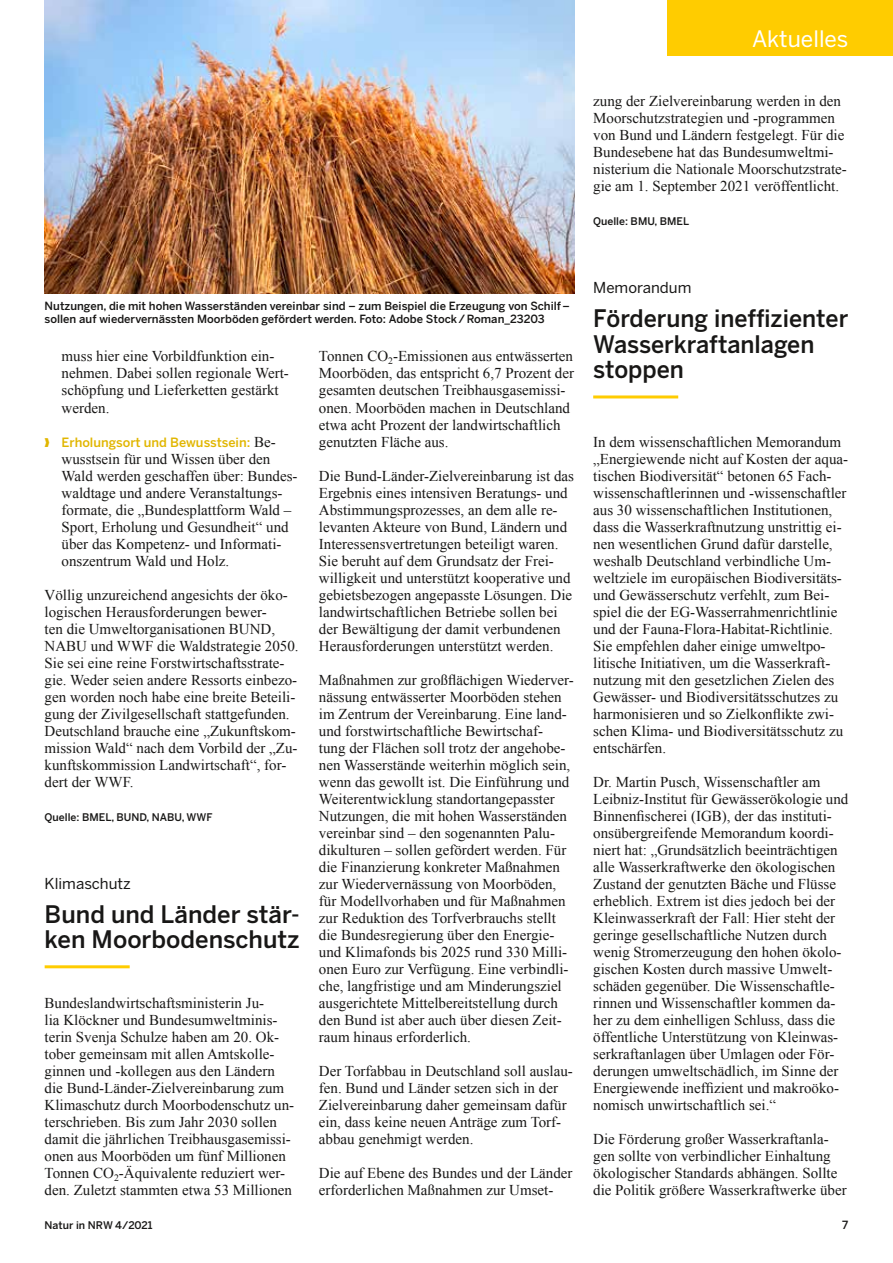
<style>
.page{position:relative;width:893px;height:1263px;background:#fff}
.page>*{position:absolute;margin:0;border:0;box-sizing:border-box;transform-origin:0 0}
.t1{font:500 24px/25.5px "Benton Sans";color:#181716}
.t2{font:22.5px "Benton Sans";color:#fff}
.t3{font:15px/17px "Times New Roman";color:#181716}
.t4{font:15px "Benton Sans";color:#181716}
.t5{font:500 12.75px "Benton Sans";color:#e1b600}
.t6{font:500 11.25px/12.8px "Benton Sans";color:#181716}
.t7{font:500 10.5px "Benton Sans";color:#181716}
.s1{font-family:"Times New Roman";font-weight:400;font-size:15px;color:#181716}
</style>
<div class="page">
<hr style="left:45px;top:965px;width:85px;height:3px;background:#fc0">
<hr style="left:593px;top:395px;width:85px;height:3px;background:#fc0">
<img style="left:45px;top:0;width:529px;height:293px">
<div style="left:668px;top:0;width:225px;height:55px;background:#fc0"></div>
<h2 class="t2" style="left:752px;top:25px;width:98px">Aktuelles</h2>
<p class="t3" style="left:593px;top:93px;width:255px">zung der Zielvereinbarung werden in den Moorschutzstrategien und -programmen von Bund und Ländern festgelegt. Für die Bundesebene hat das Bundesumweltmi&shy;nisterium die Nationale Moorschutzstrate&shy;gie am 1. September 2021 veröffentlicht.</p>
<p class="t7" style="left:593px;top:215px;width:97px">Quelle: BMU, BMEL</p>
<p class="t6" style="left:45px;top:300px;width:527px">Nutzungen, die mit hohen Wasserständen vereinbar sind – zum Beispiel die Erzeugung von Schilf– sollen auf wiedervernässten Moorböden gefördert werden. Foto: Adobe Stock/Roman_23203</p>
<p class="t3" style="left:62px;top:348px;width:229px">muss hier eine Vorbildfunktion ein&shy;nehmen. Dabei sollen regionale Wert&shy;schöpfung und Lieferketten gestärkt werden.</p>
<p class="t5" style="left:45px;top:434px;width:233px">❱ Erholungsort und Bewusstsein: <span class="s1">Be-</span></p>
<p class="t3" style="left:62px;top:450px;width:237px">wusstsein für und Wissen über den Wald werden geschaffen über: Bundes&shy;waldtage und andere Veranstaltungs&shy;formate, die „Bundesplattform Wald – Sport, Erholung und Gesundheit“ und über das Kompetenz- und Informati&shy;onszentrum Wald und Holz.</p>
<p class="t3" style="left:45px;top:586px;width:256px">Völlig unzureichend angesichts der öko&shy;logischen Herausforderungen bewer-<br>ten die Umweltorganisationen BUND, NABU und WWF die Waldstrategie 2050.<br>Sie sei eine reine Forstwirtschaftsstrate&shy;gie. Weder seien andere Ressorts einbezo&shy;gen worden noch habe eine breite Beteili&shy;gung der Zivilgesellschaft stattgefunden.<br>Deutschland brauche eine „Zukunftskom&shy;mission Wald“ nach dem Vorbild der „Zu&shy;kunftskommission Landwirtschaft“, for&shy;dert der WWF.</p>
<p class="t7" style="left:45px;top:811px;width:169px">Quelle: BMEL, BUND, NABU, WWF</p>
<p class="t4" style="left:45px;top:874px;width:88px">Klimaschutz</p>
<h1 class="t1" style="left:45px;top:901px;width:257px">Bund und Länder stär&shy;ken Moorbodenschutz</h1>
<p class="t3" style="left:45px;top:994px;width:251px">Bundeslandwirtschaftsministerin Ju-<br>lia Klöckner und Bundesumweltminis&shy;terin Svenja Schulze haben am 20. Ok&shy;tober gemeinsam mit allen Amtskolle&shy;ginnen und -kollegen aus den Ländern die Bund-Länder-Zielvereinbarung zum Klimaschutz durch Moorbodenschutz un&shy;terschrieben. Bis zum Jahr 2030 sollen damit die jährlichen Treibhausgasemissi&shy;onen aus Moorböden um fünf Millionen Tonnen CO<sub>2</sub>-Äquivalente reduziert wer&shy;den. Zuletzt stammten etwa 53 Millionen</p>
<p class="t3" style="left:319px;top:348px;width:257px">Tonnen CO<sub>2</sub>-Emissionen aus entwässerten Moorböden, das entspricht 6,7 Prozent der gesamten deutschen Treibhausgasemissi&shy;onen. Moorböden machen in Deutschland etwa acht Prozent der landwirtschaftlich genutzten Fläche aus.</p>
<p class="t3" style="left:319px;top:467px;width:257px">Die Bund-Länder-Zielvereinbarung ist das Ergebnis eines intensiven Beratungs- und Abstimmungsprozesses, an dem alle re&shy;levanten Akteure von Bund, Ländern und Interessensvertretungen beteiligt waren.<br>Sie beruht auf dem Grundsatz der Frei&shy;willigkeit und unterstützt kooperative und gebietsbezogen angepasste Lösungen. Die landwirtschaftlichen Betriebe sollen bei der Bewältigung der damit verbundenen Herausforderungen unterstützt werden.</p>
<p class="t3" style="left:319px;top:671px;width:256px">Maßnahmen zur großflächigen Wiederver&shy;nässung entwässerter Moorböden stehen im Zentrum der Vereinbarung. Eine land&shy;und forstwirtschaftliche Bewirtschaf-<br>tung der Flächen soll trotz der angehobe&shy;nen Wasserstände weiterhin möglich sein, wenn das gewollt ist. Die Einführung und Weiterentwicklung standortangepasster Nutzungen, die mit hohen Wasserständen vereinbar sind – den sogenannten Palu&shy;dikulturen – sollen gefördert werden. Für die Finanzierung konkreter Maßnahmen zur Wiedervernässung von Moorböden, für Modellvorhaben und für Maßnahmen zur Reduktion des Torfverbrauchs stellt die Bundesregierung über den Energie&shy;und Klimafonds bis 2025 rund 330 Milli&shy;onen Euro zur Verfügung. Eine verbindli&shy;che, langfristige und am Minderungsziel ausgerichtete Mittelbereitstellung durch den Bund ist aber auch über diesen Zeit&shy;raum hinaus erforderlich.</p>
<p class="t3" style="left:319px;top:1062px;width:256px">Der Torfabbau in Deutschland soll auslau&shy;fen. Bund und Länder setzen sich in der Zielvereinbarung daher gemeinsam dafür ein, dass keine neuen Anträge zum Torf&shy;abbau genehmigt werden.</p>
<p class="t3" style="left:319px;top:1164px;width:255px">Die auf Ebene des Bundes und der Länder erforderlichen Maßnahmen zur Umset-</p>
<p class="t4" style="left:593px;top:279px;width:100px">Memorandum</p>
<h1 class="t1" style="left:593px;top:306px;width:257px">Förderung ineffizienter<br>Wasserkraftanlagen stoppen</h1>
<p class="t3" style="left:593px;top:433px;width:257px">In dem wissenschaftlichen Memorandum „Energiewende nicht auf Kosten der aqua&shy;tischen Biodiversität“ betonen 65 Fach&shy;wissenschaftlerinnen und -wissenschaftler aus 30 wissenschaftlichen Institutionen, dass die Wasserkraftnutzung unstrittig ei&shy;nen wesentlichen Grund dafür darstelle, weshalb Deutschland verbindliche Um&shy;weltziele im europäischen Biodiversitäts&shy;und Gewässerschutz verfehlt, zum Bei&shy;spiel die der EG-Wasserrahmenrichtlinie und der Fauna-Flora-Habitat-Richtlinie.<br>Sie empfehlen daher einige umweltpo&shy;litische Initiativen, um die Wasserkraft&shy;nutzung mit den gesetzlichen Zielen des Gewässer- und Biodiversitätsschutzes zu harmonisieren und so Zielkonflikte zwi&shy;schen Klima- und Biodiversitätsschutz zu entschärfen.</p>
<p class="t3" style="left:593px;top:773px;width:257px">Dr. Martin Pusch, Wissenschaftler am Leibniz-Institut für Gewässerökologie und Binnenfischerei (IGB), der das instituti&shy;onsübergreifende Memorandum koordi&shy;niert hat: „Grundsätzlich beeinträchtigen alle Wasserkraftwerke den ökologischen Zustand der genutzten Bäche und Flüsse erheblich. Extrem ist dies jedoch bei der Kleinwasserkraft der Fall: Hier steht der geringe gesellschaftliche Nutzen durch wenig Stromerzeugung den hohen ökolo&shy;gischen Kosten durch massive Umwelt&shy;schäden gegenüber. Die Wissenschaftle&shy;rinnen und Wissenschaftler kommen da&shy;her zu dem einhelligen Schluss, dass die öffentliche Unterstützung von Kleinwas&shy;serkraftanlagen über Umlagen oder För&shy;derungen umweltschädlich, im Sinne der Energiewende ineffizient und makroöko&shy;nomisch unwirtschaftlich sei.“</p>
<p class="t3" style="left:593px;top:1130px;width:255px">Die Förderung großer Wasserkraftanla&shy;gen sollte von verbindlicher Einhaltung ökologischer Standards abhängen. Sollte die Politik größere Wasserkraftwerke über</p>
<p class="t7" style="left:45px;top:1219px;width:109px">Natur in NRW 4/2021</p>
<p class="t6" style="left:842px;top:1218px;width:8px">7</p>
</div>
